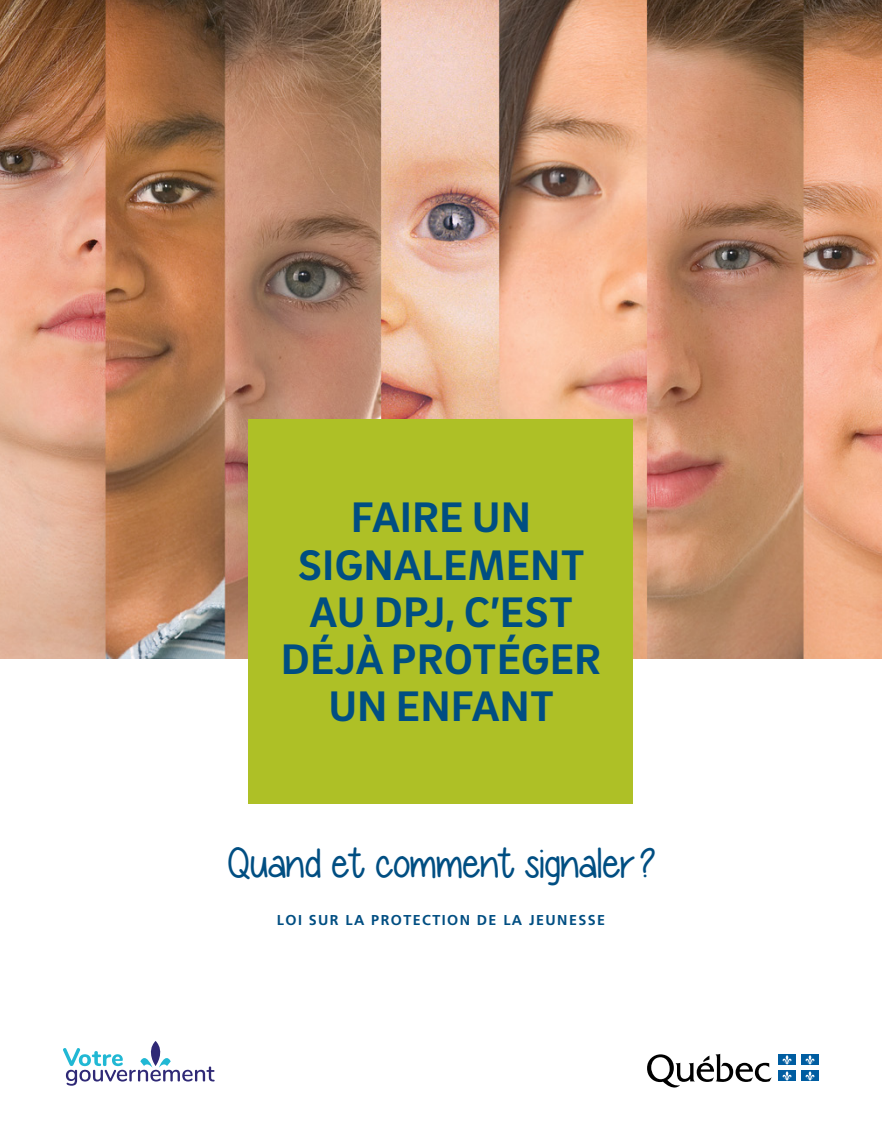
<style>
.page{position:relative;width:882px;height:1134px;background:#fff}
.page>*{position:absolute;margin:0;border:0;box-sizing:border-box;transform-origin:0 0}
.t1{font:700 43.75px/47.2px "Brix Sans";letter-spacing:.015em;color:#004e82;text-align:center}
.t2{font:41.65px "Diamond Girl";color:#004e82}
.t3{font:700 14.35px "Frutiger";letter-spacing:.1em;color:#004e82}
</style>
<div class="page">
<img style="left:0;top:0;width:882px;height:659px">
<div style="left:249px;top:419px;width:384px;height:384px;background:#aec026"></div>
<svg style="left:647px;top:1054px;width:125px;height:34px"></svg>
<div style="left:778px;top:1054px;width:18px;height:11px;background:#005da1"></div>
<svg style="left:782px;top:1055px;width:10px;height:10px"></svg>
<div style="left:801px;top:1054px;width:18px;height:11px;background:#005da1"></div>
<svg style="left:805px;top:1055px;width:10px;height:10px"></svg>
<div style="left:778px;top:1071px;width:18px;height:10px;background:#005da1"></div>
<svg style="left:782px;top:1071px;width:10px;height:10px"></svg>
<div style="left:801px;top:1071px;width:18px;height:10px;background:#005da1"></div>
<svg style="left:805px;top:1071px;width:10px;height:10px"></svg>
<svg style="left:63px;top:1041px;width:152px;height:45px"></svg>
<h1 class="t1" style="left:281px;top:492px;width:321px">FAIRE UN<br>SIGNALEMENT<br>AU DPJ, C’EST<br>DÉJÀ PROTÉGER<br>UN ENFANT</h1>
<h1 class="t2" style="left:227px;top:839px;width:429px">Quand et comment signaler?</h1>
<h1 class="t3" style="left:277px;top:912px;width:330px">LOI SUR LA PROTECTION DE LA JEUNESSE</h1>
</div>
